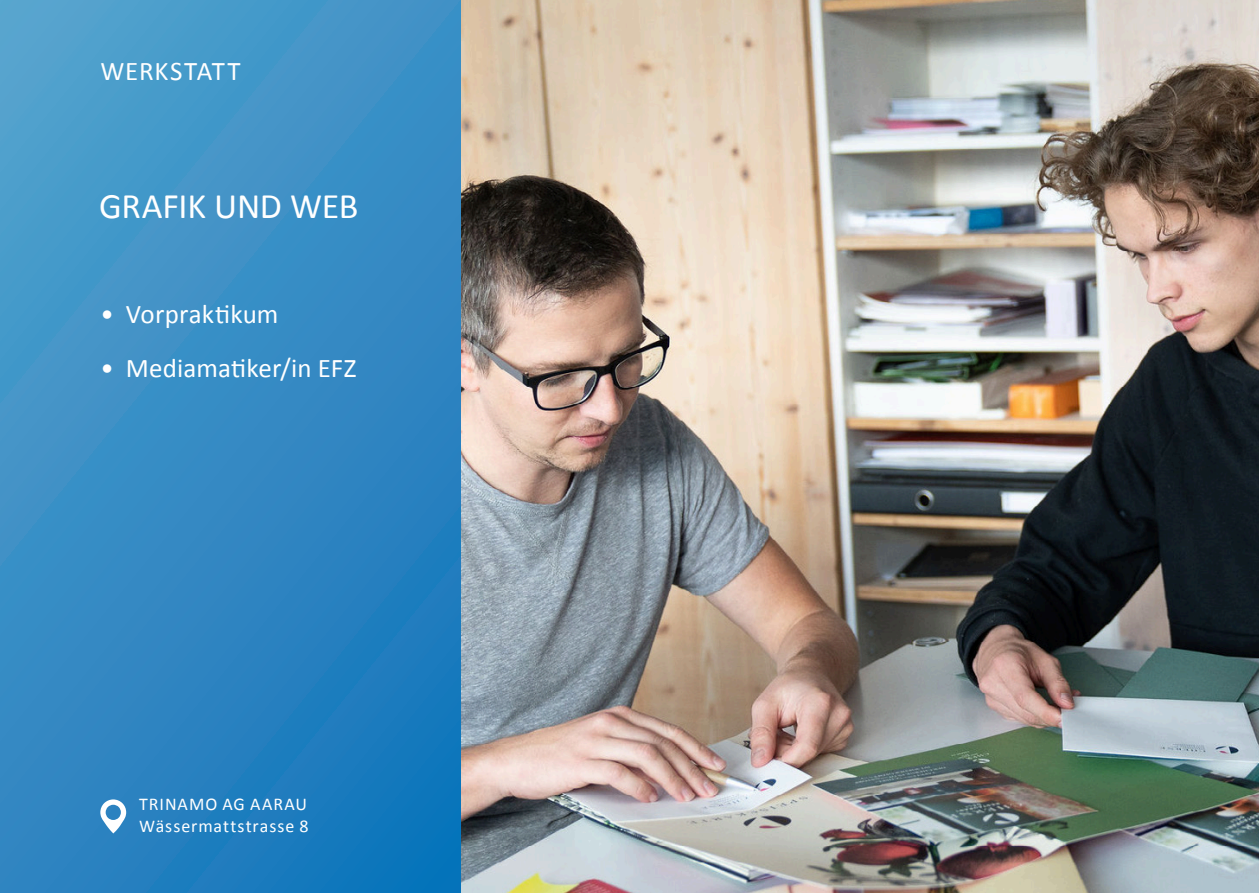
<style>
.page{position:relative;width:1259px;height:893px;background:#fff}
.page>*{position:absolute;margin:0;border:0;box-sizing:border-box;transform-origin:0 0}
.t1{font:36px "Calibri";letter-spacing:-.01em;color:#fff}
.t2{font:27px "Calibri";letter-spacing:.005em;color:#fff}
.t3{font:27px "Calibri";letter-spacing:.035em;color:#fff}
.t4{font:18px/21.6px "Calibri";letter-spacing:.055em;color:#fff}
</style>
<div class="page">
<img style="left:461px;top:0;width:798px;height:893px">
<svg style="left:0;top:0;width:461px;height:893px;background:#348ac3"></svg>
<svg style="left:100px;top:799px;width:26px;height:34px"></svg>
<p class="t3" style="left:100px;top:54px;width:142px">WERKSTATT</p>
<h1 class="t1" style="left:99px;top:184px;width:261px">GRAFIK UND WEB</h1>
<p class="t2" style="left:100px;top:298px;width:180px">• Vorpraktikum</p>
<p class="t2" style="left:100px;top:352px;width:258px">• Mediamatiker/in EFZ</p>
<p class="t4" style="left:139px;top:793px;width:171px">TRINAMO AG AARAU<br>Wässermattstrasse 8</p>
</div>
